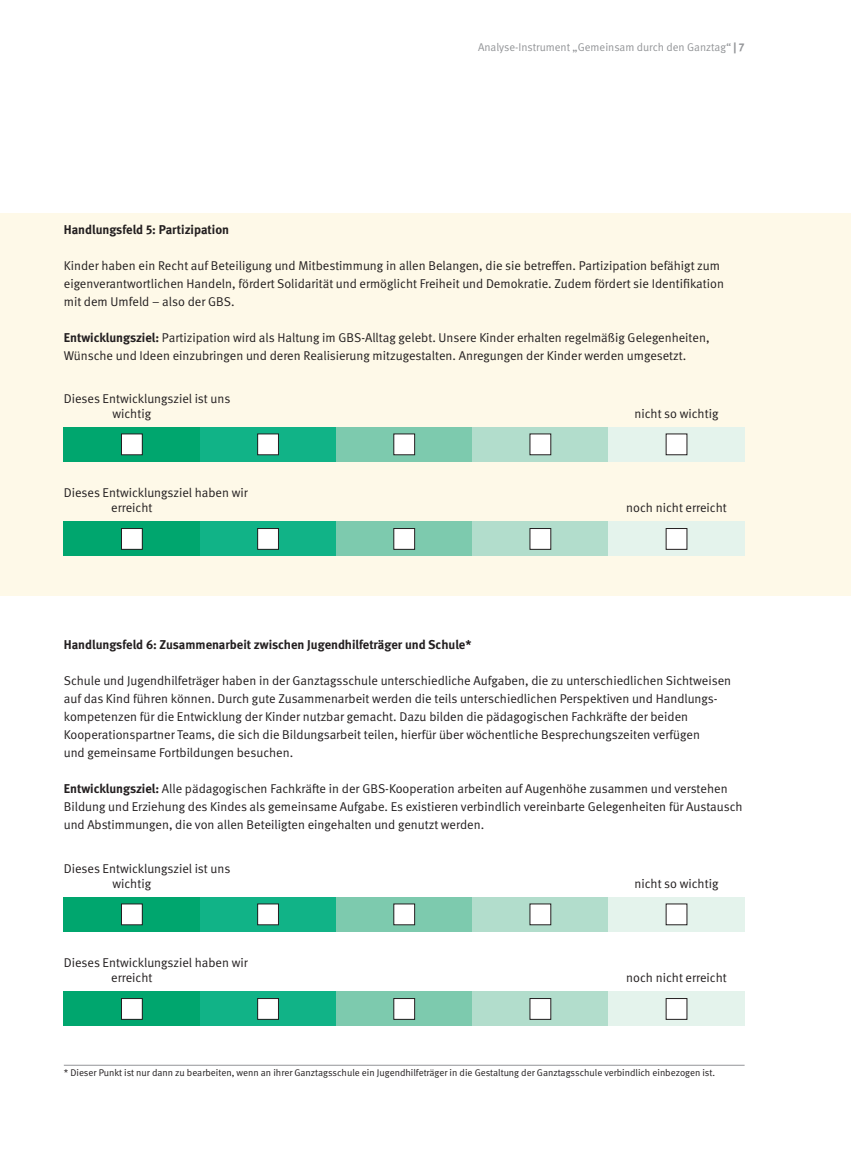
<style>
.page{position:relative;width:851px;height:1149px;background:#fff}
.page>*{position:absolute;margin:0;border:0;box-sizing:border-box;transform-origin:0 0}
.t1{font:12.75px/18px "DGUV Meta";color:#231f20}
.t2{font:700 12.75px "DGUV Meta";color:#231f20}
.t3{font:11.25px "DGUV Meta";color:#939598}
.t4{font:9.75px "DGUV Meta";color:#231f20}
.s1{font-weight:700}
</style>
<div class="page">
<div style="left:0;top:213px;width:850px;height:382px;background:#fef9e8"></div>
<div style="left:64px;top:427px;width:136px;height:34px;background:#00a66e"></div>
<div style="left:122px;top:434px;width:20px;height:20px;background:#fff"></div>
<div style="left:121px;top:433px;width:21px;height:22px;border:1px solid #231f20"></div>
<div style="left:200px;top:427px;width:136px;height:34px;background:#11b387"></div>
<div style="left:258px;top:434px;width:20px;height:20px;background:#fff"></div>
<div style="left:257px;top:433px;width:22px;height:22px;border:1px solid #231f20"></div>
<div style="left:336px;top:427px;width:136px;height:34px;background:#7dcaae"></div>
<div style="left:394px;top:434px;width:20px;height:20px;background:#fff"></div>
<div style="left:393px;top:433px;width:22px;height:22px;border:1px solid #231f20"></div>
<div style="left:472px;top:427px;width:136px;height:34px;background:#b2ddcc"></div>
<div style="left:530px;top:434px;width:20px;height:20px;background:#fff"></div>
<div style="left:608px;top:427px;width:136px;height:34px;background:#e4f3ec"></div>
<div style="left:666px;top:434px;width:20px;height:20px;background:#fff"></div>
<div style="left:64px;top:521px;width:136px;height:34px;background:#00a66e"></div>
<div style="left:122px;top:528px;width:20px;height:21px;background:#fff"></div>
<div style="left:121px;top:528px;width:21px;height:21px;border:1px solid #231f20"></div>
<div style="left:200px;top:521px;width:136px;height:34px;background:#11b387"></div>
<div style="left:258px;top:528px;width:20px;height:21px;background:#fff"></div>
<div style="left:257px;top:528px;width:22px;height:21px;border:1px solid #231f20"></div>
<div style="left:336px;top:521px;width:136px;height:34px;background:#7dcaae"></div>
<div style="left:394px;top:528px;width:20px;height:21px;background:#fff"></div>
<div style="left:393px;top:528px;width:22px;height:21px;border:1px solid #231f20"></div>
<div style="left:472px;top:521px;width:136px;height:34px;background:#b2ddcc"></div>
<div style="left:530px;top:528px;width:20px;height:21px;background:#fff"></div>
<div style="left:608px;top:521px;width:136px;height:34px;background:#e4f3ec"></div>
<div style="left:666px;top:528px;width:20px;height:21px;background:#fff"></div>
<div style="left:64px;top:897px;width:136px;height:34px;background:#00a66e"></div>
<div style="left:122px;top:903px;width:20px;height:21px;background:#fff"></div>
<div style="left:200px;top:897px;width:136px;height:34px;background:#11b387"></div>
<div style="left:258px;top:903px;width:20px;height:21px;background:#fff"></div>
<div style="left:257px;top:903px;width:22px;height:21px;border:1px solid #231f20"></div>
<div style="left:336px;top:897px;width:136px;height:34px;background:#7dcaae"></div>
<div style="left:394px;top:903px;width:20px;height:21px;background:#fff"></div>
<div style="left:393px;top:903px;width:22px;height:21px;border:1px solid #231f20"></div>
<div style="left:472px;top:897px;width:136px;height:34px;background:#b2ddcc"></div>
<div style="left:530px;top:903px;width:20px;height:21px;background:#fff"></div>
<div style="left:608px;top:897px;width:136px;height:34px;background:#e4f3ec"></div>
<div style="left:666px;top:903px;width:20px;height:21px;background:#fff"></div>
<div style="left:64px;top:991px;width:136px;height:34px;background:#00a66e"></div>
<div style="left:122px;top:998px;width:20px;height:20px;background:#fff"></div>
<div style="left:121px;top:997px;width:21px;height:22px;border:1px solid #231f20"></div>
<div style="left:200px;top:991px;width:136px;height:34px;background:#11b387"></div>
<div style="left:258px;top:998px;width:20px;height:20px;background:#fff"></div>
<div style="left:257px;top:997px;width:22px;height:22px;border:1px solid #231f20"></div>
<div style="left:336px;top:991px;width:136px;height:34px;background:#7dcaae"></div>
<div style="left:394px;top:998px;width:20px;height:20px;background:#fff"></div>
<div style="left:393px;top:997px;width:22px;height:22px;border:1px solid #231f20"></div>
<div style="left:472px;top:991px;width:136px;height:34px;background:#b2ddcc"></div>
<div style="left:530px;top:998px;width:20px;height:20px;background:#fff"></div>
<div style="left:608px;top:991px;width:136px;height:34px;background:#e4f3ec"></div>
<div style="left:666px;top:998px;width:20px;height:20px;background:#fff"></div>
<hr style="left:64px;top:1064px;width:680px;height:1px;background:#939598">
<p class="t3" style="left:478px;top:43px;width:268px">Analyse-Instrument „Gemeinsam durch den Ganztag“ <span class="s1">| 7</span></p>
<p class="t2" style="left:64px;top:225px;width:167px">Handlungsfeld 5: Partizipation</p>
<p class="t1" style="left:64px;top:258px;width:661px">Kinder haben ein Recht auf Beteiligung und Mitbestimmung in allen Belangen, die sie betreffen. Partizipation befähigt zum eigenverantwortlichen Handeln, fördert Solidarität und ermöglicht Freiheit und Demokratie. Zudem fördert sie Identifikation mit dem Umfeld – also der GBS.</p>
<p class="t1" style="left:64px;top:330px;width:647px"><span class="s1">Entwicklungsziel:</span> Partizipation wird als Haltung im GBS-Alltag gelebt. Unsere Kinder erhalten regelmäßig Gelegenheiten,<br>Wünsche und Ideen einzubringen und deren Realisierung mitzugestalten. Anregungen der Kinder werden umgesetzt.</p>
<p class="t1" style="left:112px;top:391px;width:119px;line-height:15px;text-indent:-49px">Dieses Entwicklungsziel ist uns wichtig</p>
<p class="t1" style="left:634px;top:405px;width:85px">nicht so wichtig</p>
<p class="t1" style="left:111px;top:486px;width:138px;line-height:15px;text-indent:-47px">Dieses Entwicklungsziel haben wir erreicht</p>
<p class="t1" style="left:626px;top:499px;width:102px">noch nicht erreicht</p>
<p class="t2" style="left:64px;top:639px;width:409px">Handlungsfeld 6: Zusammenarbeit zwischen Jugendhilfeträger und Schule*</p>
<p class="t1" style="left:64px;top:672px;width:668px">Schule und Jugendhilfeträger haben in der Ganztagsschule unterschiedliche Aufgaben, die zu unterschiedlichen Sichtweisen auf das Kind führen können. Durch gute Zusammenarbeit werden die teils unterschiedlichen Perspektiven und Handlungs&shy;kompetenzen für die Entwicklung der Kinder nutzbar gemacht. Dazu bilden die pädagogischen Fachkräfte der beiden Kooperationspartner Teams, die sich die Bildungsarbeit teilen, hierfür über wöchentliche Besprechungszeiten verfügen<br>und gemeinsame Fortbildungen besuchen.</p>
<p class="t1" style="left:64px;top:780px;width:680px"><span class="s1">Entwicklungsziel:</span> Alle pädagogischen Fachkräfte in der GBS-Kooperation arbeiten auf Augenhöhe zusammen und verstehen<br>Bildung und Erziehung des Kindes als gemeinsame Aufgabe. Es existieren verbindlich vereinbarte Gelegenheiten für Austausch und Abstimmungen, die von allen Beteiligten eingehalten und genutzt werden.</p>
<p class="t1" style="left:112px;top:861px;width:119px;line-height:15px;text-indent:-49px">Dieses Entwicklungsziel ist uns wichtig</p>
<p class="t1" style="left:634px;top:874px;width:85px">nicht so wichtig</p>
<p class="t1" style="left:111px;top:955px;width:138px;line-height:15px;text-indent:-47px">Dieses Entwicklungsziel haben wir erreicht</p>
<p class="t1" style="left:626px;top:969px;width:102px">noch nicht erreicht</p>
<p class="t4" style="left:64px;top:1068px;width:652px">* Dieser Punkt ist nur dann zu bearbeiten, wenn an ihrer Ganztagsschule ein Jugendhilfeträger in die Gestaltung der Ganztagsschule verbindlich einbezogen ist.</p>
</div>
